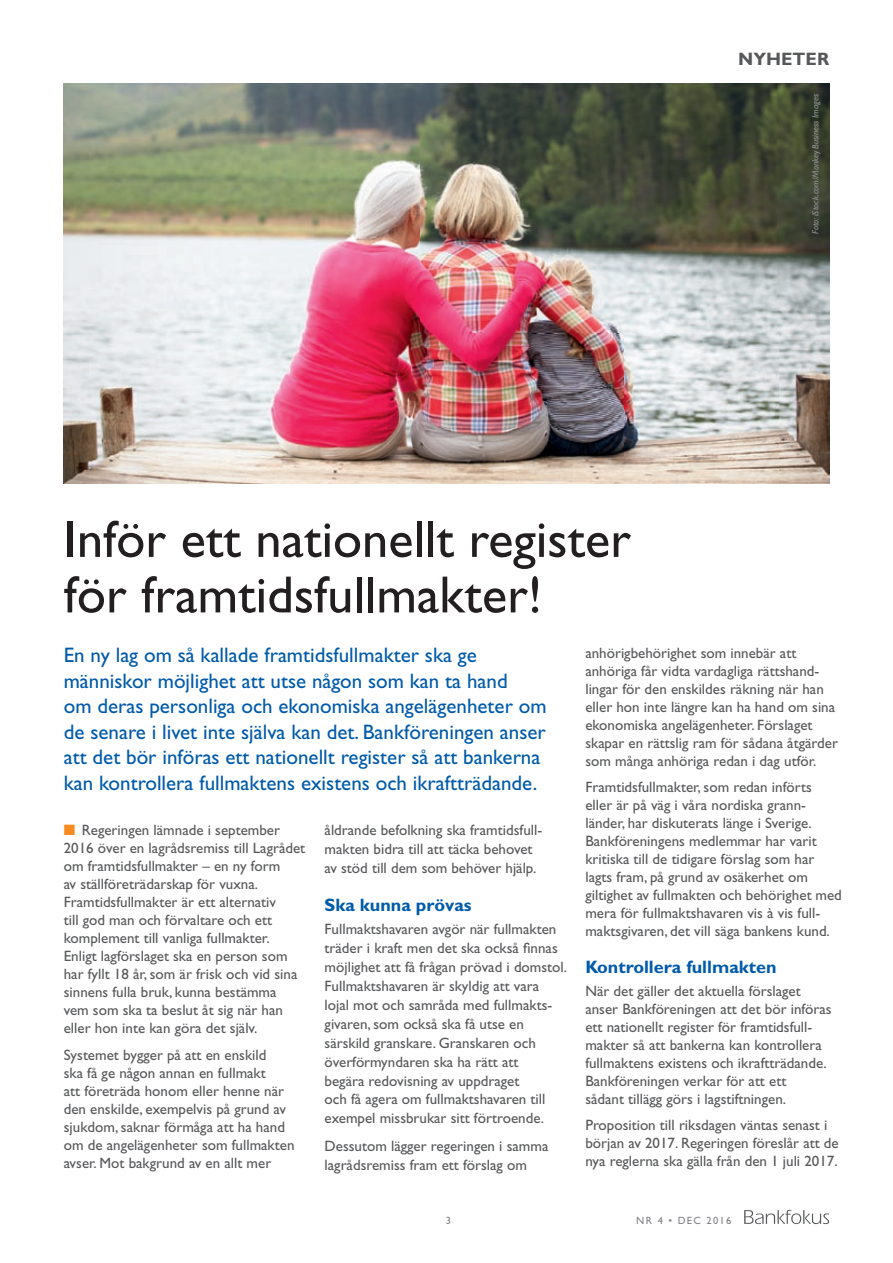
<style>
.page{position:relative;width:893px;height:1263px;background:#fff}
.page>*{position:absolute;margin:0;border:0;box-sizing:border-box;transform-origin:0 0}
.t1{font:52.5px/55.5px "Gill Sans";color:#231f20}
.t2{font:21px/25.5px "Gill Sans";color:#015aaa}
.t3{font:700 18px "Gill Sans";color:#015aaa}
.t4{font:700 18px "Gill Sans";color:#57585a}
.t5{font:15px/18px "Gill Sans";color:#57585a}
.t6{font:10.5px "Gill Sans";letter-spacing:.125em;color:#808285}
.t7{font:italic 9px "Gill Sans";color:#939598}
.s1{color:#f68b1f}
</style>
<div class="page">
<img style="left:64px;top:83px;width:765px;height:400px">
<svg style="left:744px;top:1210px;width:85px;height:14px"></svg>
<p class="t4" style="left:738px;top:48px;width:92px">NYHETER</p>
<h1 class="t1" style="left:64px;top:512px;width:569px">Inför ett nationellt register för framtidsfullmakter!</h1>
<p class="t7" style="left:810px;top:234px;width:141px;rotate:-90deg">Foto: iStock.com/Monkey Business Images</p>
<p class="t2" style="left:64px;top:642px;width:484px">En ny lag om så kallade framtidsfullmakter ska ge människor möjlighet att utse någon som kan ta hand<br>om deras personliga och ekonomiska angelägenheter om de senare i livet inte själva kan det. Bankföreningen anser att det bör införas ett nationellt register så att bankerna kan kontrollera fullmaktens existens och ikraftträdande.</p>
<p class="t5" style="left:64px;top:821px;width:243px"><span class="s1">■</span> Regeringen lämnade i september 2016 över en lagrådsremiss till Lag rådet om framtidsfullmakter – en ny form<br>av ställföreträdarskap för vuxna.<br>Framtidsfullmakter är ett alternativ<br>till god man och förvaltare och ett komplement till vanliga fullmakter.<br>Enligt lagförslaget ska en person som har fyllt 18 år, som är frisk och vid sina sinnens fulla bruk, kunna bestämma vem som ska ta beslut åt sig när han eller hon inte kan göra det själv.</p>
<p class="t5" style="left:64px;top:1046px;width:232px">Systemet bygger på att en enskild<br>ska få ge någon annan en fullmakt<br>att företräda honom eller henne när den enskilde, exempelvis på grund av sjukdom, saknar förmåga att ha hand om de angelägenheter som fullmakten avser. Mot bakgrund av en allt mer</p>
<p class="t5" style="left:325px;top:820px;width:219px;line-height:18.9px">åldrande befolkning ska framtidsfull&shy;makten bidra till att täcka behovet av stöd till dem som behöver hjälp.</p>
<p class="t3" style="left:325px;top:894px;width:149px">Ska kunna prövas</p>
<p class="t5" style="left:325px;top:920px;width:244px;line-height:18.9px">Fullmaktshavaren avgör när fullmakten träder i kraft men det ska också finnas möjlighet att få frågan prövad i domstol.<br>Fullmaktshavaren är skyldig att vara lojal mot och samråda med fullmakts&shy;givaren, som också ska få utse en särskild granskare. Granskaren och överförmyndaren ska ha rätt att<br>begära redovisning av uppdraget<br>och få agera om fullmaktshavaren till exempel missbrukar sitt förtroende.</p>
<p class="t5" style="left:325px;top:1136px;width:225px;line-height:18.9px">Dessutom lägger regeringen i samma lagrådsremiss fram ett förslag om</p>
<p class="t5" style="left:585px;top:644px;width:254px">anhörigbehörighet som innebär att anhöriga får vidta vardagliga rättshand&shy;lingar för den enskildes räkning när han eller hon inte längre kan ha hand om sina ekonomiska angelägenheter. Förslaget skapar en rättslig ram för sådana åtgärder som många anhöriga redan i dag utför.</p>
<p class="t5" style="left:585px;top:778px;width:258px">Framtidsfullmakter, som redan införts eller är på väg i våra nordiska grann - länder, har diskuterats länge i Sverige.<br>Bankföreningens medlemmar har varit kritiska till de tidigare förslag som har lagts fram, på grund av osäkerhet om giltighet av fullmakten och behörighet med mera för fullmaktshavaren vis à vis full&shy;maktsgivaren, det vill säga bankens kund.</p>
<p class="t3" style="left:585px;top:957px;width:193px">Kontrollera fullmakten</p>
<p class="t5" style="left:585px;top:982px;width:248px">När det gäller det aktuella förslaget anser Bankföreningen att det bör införas ett nationellt register för framtidsfull&shy;makter så att bankerna kan kontrollera fullmaktens existens och ikraftträdande.<br>Bankföreningen verkar för att ett<br>sådant tillägg görs i lagstiftningen.</p>
<p class="t5" style="left:585px;top:1116px;width:255px">Proposition till riksdagen väntas senast i början av 2017. Regeringen föreslår att de nya reglerna ska gälla från den 1 juli 2017.</p>
<p class="t6" style="left:446px;top:1214px;width:7px">3</p>
<p class="t6" style="left:636px;top:1214px;width:97px">NR 4 • DEC 2016</p>
</div>
